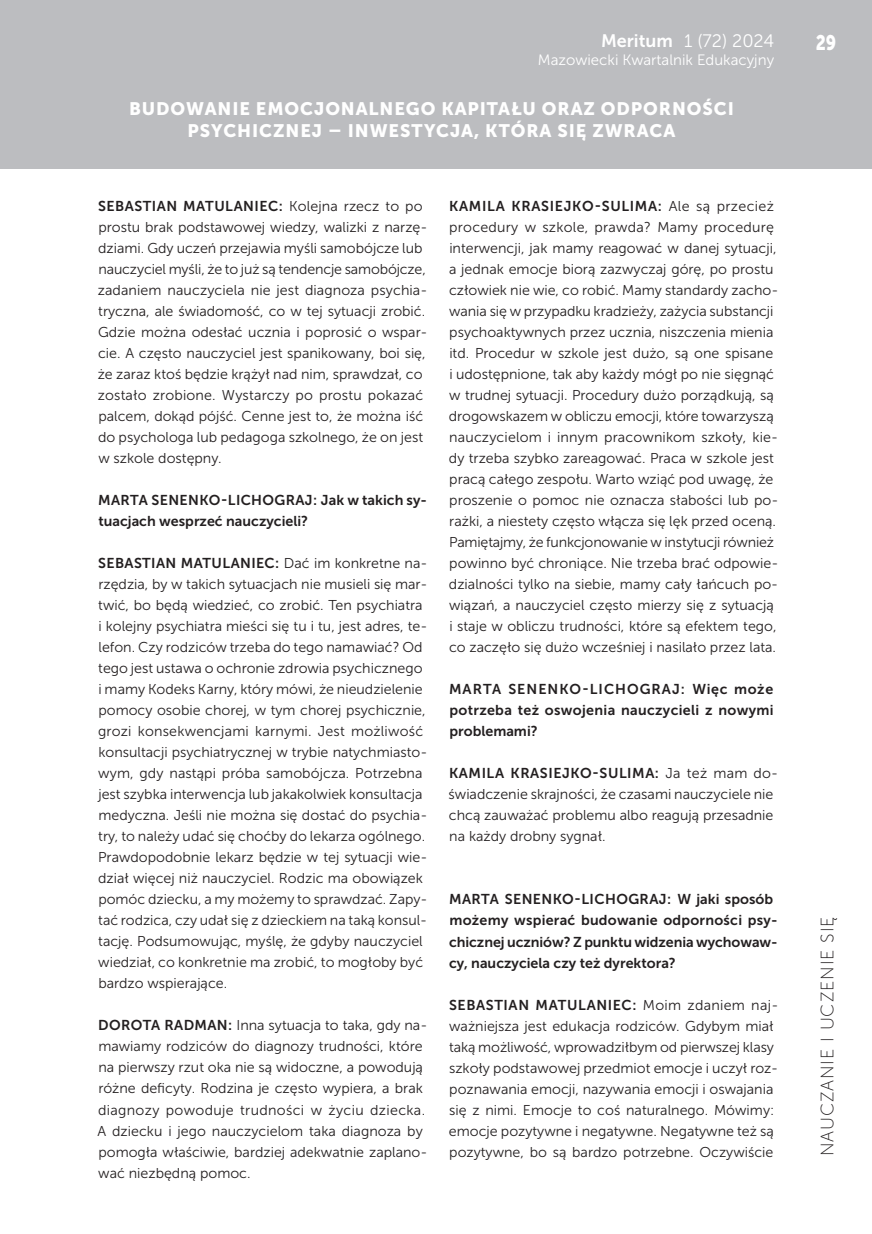
<style>
.page{position:relative;width:872px;height:1234px;background:#fff}
.page>*{position:absolute;margin:0;border:0;box-sizing:border-box;transform-origin:0 0}
.t1{font:21px "Museo Sans 900";color:#fff;scale:.8 1}
.t2{font:18px/21.6px "Museo Sans 900";letter-spacing:.05em;color:#fff;text-align:center}
.t3{font:18px "Museo Sans 100";letter-spacing:.05em;color:#231f20}
.t4{font:18px "Museo Sans 300";color:#fff}
.t5{font:15px "Museo Sans 300";color:#fff}
.t6{font:14.25px/21px "Museo Sans 300";color:#231f20}
.t7{font:14.25px/21px "Museo Sans 700";color:#231f20}
.t8{font:14.25px/21px "Museo Sans 700";letter-spacing:.02em;color:#231f20;text-align:justify}
.t9{font:14.25px "Museo Sans 700";letter-spacing:.05em;color:#231f20}
.t10{font:14.25px "Museo Sans 700";letter-spacing:.045em;color:#231f20}
.t11{font:14.25px "Museo Sans 700";letter-spacing:.04em;color:#231f20}
.s1{font-family:"Museo Sans 700"}
.s2{font-family:"Museo Sans 300"}
</style>
<div class="page">
<div style="left:0;top:0;width:872px;height:169px;background:#bcbdc0"></div>
<p class="t4" style="left:601px;top:31px;width:175px"><span class="s1">Meritum</span> 1 (72) 2024</p>
<p class="t5" style="left:538px;top:52px;width:238px">Mazowiecki Kwartalnik Edukacyjny</p>
<p class="t2" style="left:129px;top:98px;width:606px">BUDOWANIE EMOCJONALNEGO KAPITAŁU ORAZ ODPORNOŚCI<br>PSYCHICZNEJ – INWESTYCJA, KTÓRA SIĘ ZWRACA</p>
<p class="t8" style="left:98px;top:195px;width:326px">SEBASTIAN MATULANIEC: <span class="s2">Kolejna rzecz to po</span></p>
<p class="t6" style="left:98px;top:216px;width:331px">prostu brak podstawowej wiedzy, walizki z narzę&shy;dziami. Gdy uczeń przejawia myśli samobójcze lub nauczyciel myśli, że to już są tendencje samobójcze, zadaniem nauczyciela nie jest diagnoza psychia&shy;tryczna, ale świadomość, co w tej sytuacji zrobić.<br>Gdzie można odesłać ucznia i poprosić o wspar&shy;cie. A często nauczyciel jest spanikowany, boi się, że zaraz ktoś będzie krążył nad nim, sprawdzał, co zostało zrobione. Wystarczy po prostu pokazać palcem, dokąd pójść. Cenne jest to, że można iść do psychologa lub pedagoga szkolnego, że on jest w szkole dostępny.</p>
<p class="t7" style="left:98px;top:489px;width:330px">MARTA SENENKO-LICHOGRAJ: Jak w takich sy&shy;tuacjach wesprzeć nauczycieli?</p>
<p class="t8" style="left:98px;top:552px;width:331px">SEBASTIAN MATULANIEC: <span class="s2">Dać im konkretne na-</span></p>
<p class="t6" style="left:98px;top:573px;width:331px">rzędzia, by w takich sytuacjach nie musieli się mar&shy;twić, bo będą wiedzieć, co zrobić. Ten psychiatra i kolejny psychiatra mieści się tu i tu, jest adres, te&shy;lefon. Czy rodziców trzeba do tego namawiać? Od tego jest ustawa o ochronie zdrowia psychicznego i mamy Kodeks Karny, który mówi, że nieudzielenie pomocy osobie chorej, w tym chorej psychicznie, grozi konsekwencjami karnymi. Jest możliwość konsultacji psychiatrycznej w trybie natychmiasto&shy;wym, gdy nastąpi próba samobójcza. Potrzebna jest szybka interwencja lub jakakolwiek konsultacja medyczna. Jeśli nie można się dostać do psychia&shy;try, to należy udać się choćby do lekarza ogólnego.<br>Prawdopodobnie lekarz będzie w tej sytuacji wie&shy;dział więcej niż nauczyciel. Rodzic ma obowiązek pomóc dziecku, a my możemy to sprawdzać. Zapy&shy;tać rodzica, czy udał się z dzieckiem na taką konsul&shy;tację. Podsumowując, myślę, że gdyby nauczyciel wiedział, co konkretnie ma zrobić, to mogłoby być bardzo wspierające.</p>
<p class="t6" style="left:97px;top:1014px;width:331px"><span class="s1">DOROTA RADMAN:</span> Inna sytuacja to taka, gdy na&shy;mawiamy rodziców do diagnozy trudności, które na pierwszy rzut oka nie są widoczne, a powodują różne deficyty. Rodzina je często wypiera, a brak diagnozy powoduje trudności w życiu dziecka.<br>A dziecku i jego nauczycielom taka diagnoza by pomogła właściwie, bardziej adekwatnie zaplano&shy;wać niezbędną pomoc.</p>
<p class="t9" style="left:449px;top:198px;width:326px">KAMILA KRASIEJKO-SULIMA: <span class="s2">Ale są przecież</span></p>
<p class="t6" style="left:449px;top:216px;width:331px">procedury w szkole, prawda? Mamy procedurę interwencji, jak mamy reagować w danej sytuacji, a jednak emocje biorą zazwyczaj górę, po prostu człowiek nie wie, co robić. Mamy standardy zacho&shy;wania się w przypadku kradzieży, zażycia substancji psychoaktywnych przez ucznia, niszczenia mienia itd. Procedur w szkole jest dużo, są one spisane i udostępnione, tak aby każdy mógł po nie sięgnąć w trudnej sytuacji. Procedury dużo porządkują, są drogowskazem w obliczu emocji, które towarzyszą nauczycielom i innym pracownikom szkoły, kie&shy;dy trzeba szybko zareagować. Praca w szkole jest pracą całego zespołu. Warto wziąć pod uwagę, że proszenie o pomoc nie oznacza słabości lub po&shy;rażki, a niestety często włącza się lęk przed oceną.<br>Pamiętajmy, że funkcjonowanie w instytucji również powinno być chroniące. Nie trzeba brać odpowie&shy;dzialności tylko na siebie, mamy cały łańcuch po&shy;wiązań, a nauczyciel często mierzy się z sytuacją i staje w obliczu trudności, które są efektem tego, co zaczęło się dużo wcześniej i nasilało przez lata.</p>
<p class="t8" style="left:449px;top:678px;width:326px">MARTA SENENKO-LICHOGRAJ: Więc może potrzeba też oswojenia nauczycieli z nowymi problemami?</p>
<p class="t11" style="left:449px;top:765px;width:330px">KAMILA KRASIEJKO-SULIMA: <span class="s2">Ja też mam do-</span></p>
<p class="t6" style="left:448px;top:783px;width:326px;text-align:justify">świadczenie skrajności, że czasami nauczyciele nie chcą zauważać problemu albo reagują przesadnie na każdy drobny sygnał.</p>
<p class="t7" style="left:449px;top:888px;width:330px">MARTA SENENKO-LICHOGRAJ: W jaki sposób możemy wspierać budowanie odporności psy&shy;chicznej uczniów? Z punktu widzenia wychowaw&shy;cy, nauczyciela czy też dyrektora?</p>
<p class="t10" style="left:449px;top:996px;width:331px">SEBASTIAN MATULANIEC: <span class="s2">Moim zdaniem naj-</span></p>
<p class="t6" style="left:449px;top:1015px;width:331px">ważniejsza jest edukacja rodziców. Gdybym miał taką możliwość, wprowadziłbym od pierwszej klasy szkoły podstawowej przedmiot emocje i uczył roz&shy;poznawania emocji, nazywania emocji i oswajania się z nimi. Emocje to coś naturalnego. Mówimy: emocje pozytywne i negatywne. Negatywne też są pozytywne, bo są bardzo potrzebne. Oczywiście</p>
<h1 class="t1" style="left:815px;top:30px;width:27px">29</h1>
<p class="t3" style="left:817px;top:1156px;width:241px;rotate:-90deg">NAUCZANIE I UCZENIE SIĘ</p>
</div>
